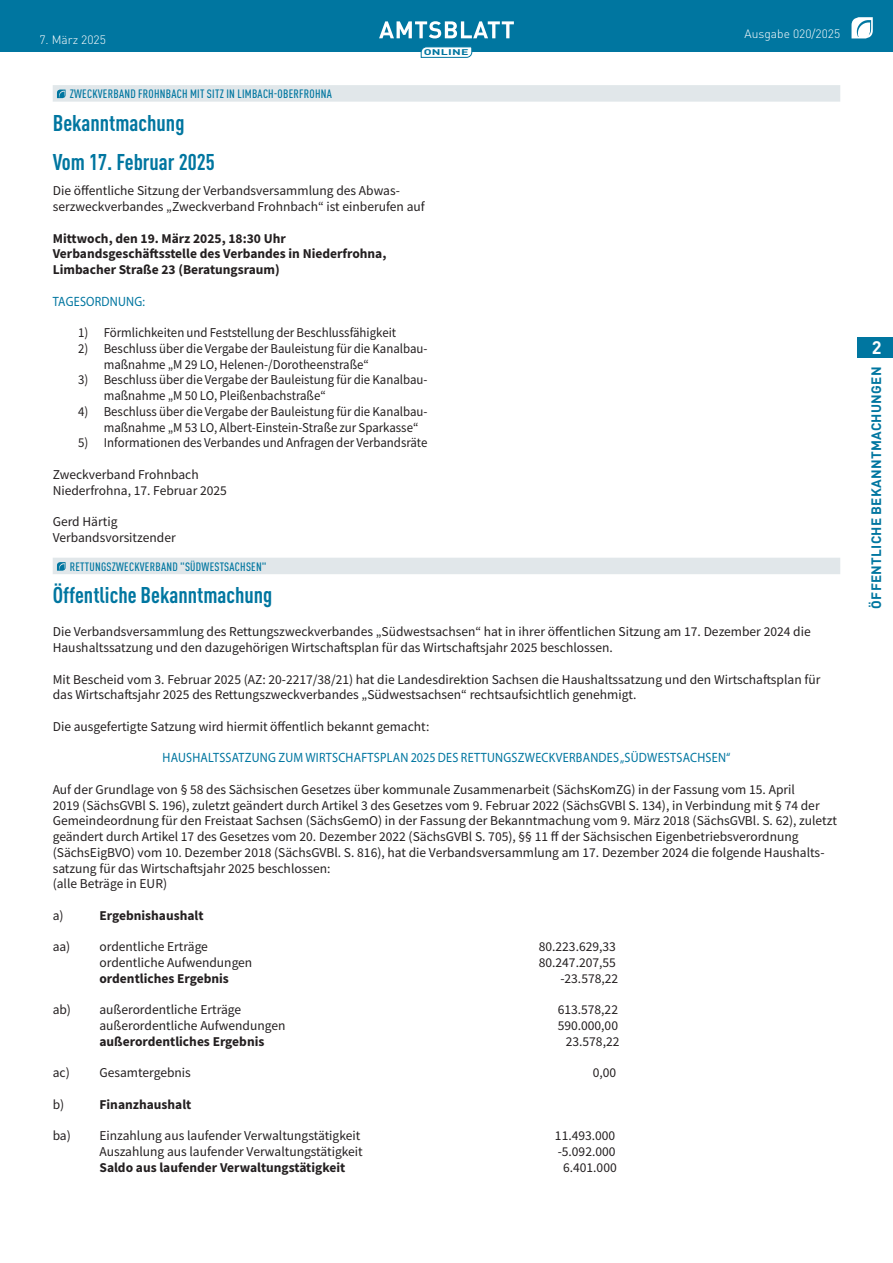
<style>
.page{position:relative;width:893px;height:1263px;background:#fff}
.page>*{position:absolute;margin:0;border:0;box-sizing:border-box;transform-origin:0 0}
._2022_-_Öffentliches_-_HZ16{font:700 condensed 22.5px "DIN Pro";color:#0076a0}
.t1{font:700 18px "DIN Pro";color:#fff}
._2022_-_Brotschrift{font:13.5px/15.8px "Source Sans Pro";color:#231f20}
._2022_-_Brotschrift_-_Aufzählung_Zahlen_E{font:13.5px/15.8px "Source Sans Pro";color:#231f20;scale:.95 1}
._2022_-_Brotschrift-2{font:700 13.5px "Source Sans Pro";color:#231f20}
._2022_-_Brotschrift_-_Zwischenüberschrif_{font:13.5px "Myriad Pro";letter-spacing:.02em;color:#0076a0;scale:.9 1}
.t2{font:700 13.5px "DIN Pro";letter-spacing:.02em;color:#0076a0}
._2022_-_Öffentliches_-_DZ{font:500 condensed 12px "DIN Pro";letter-spacing:.02em;color:#0076a0}
.t3{font:300 12px "DIN Pro";color:#fff}
.t4{font:700 8.25px "DIN Pro";letter-spacing:.02em;color:#0076a0;scale:1.5 1}
</style>
<div class="page">
<div style="left:0;top:0;width:893px;height:51px;background:#0076a0"></div>
<svg style="left:851px;top:17px;width:22px;height:21px"></svg>
<svg style="left:379px;top:21px;width:135px;height:17px"></svg>
<svg style="left:421px;top:47px;width:51px;height:11px"></svg>
<div style="left:857px;top:337px;width:36px;height:21px;background:#0076a0"></div>
<div style="left:53px;top:85px;width:787px;height:17px;background:#e1e7ea"></div>
<svg style="left:57px;top:90px;width:9px;height:8px"></svg>
<div style="left:53px;top:558px;width:787px;height:16px;background:#e1e7ea"></div>
<svg style="left:57px;top:562px;width:9px;height:9px"></svg>
<p class="t3" style="left:39px;top:30px;width:68px">7. März 2025</p>
<p class="t4" style="left:424px;top:45px;width:31px">ONLINE</p>
<p class="_2022_-_Öffentliches_-_DZ" style="left:70px;top:85px;width:264px">ZWECKVERBAND FROHNBACH MIT SITZ IN LIMBACH-OBERFROHNA</p>
<p class="_2022_-_Öffentliches_-_HZ16" style="left:53px;top:106px;width:133px">Bekanntmachung</p>
<p class="_2022_-_Öffentliches_-_HZ16" style="left:53px;top:145px;width:164px">Vom 17. Februar 2025</p>
<p class="_2022_-_Brotschrift" style="left:53px;top:183px;width:374px">Die öffentliche Sitzung der Verbandsversammlung des Abwas&shy;serzweckverbandes „Zweckverband Frohnbach“ ist einberufen auf</p>
<p class="_2022_-_Brotschrift-2" style="left:53px;top:229px;width:235px">Mittwoch, den 19. März 2025, 18:30 Uhr</p>
<p class="_2022_-_Brotschrift-2" style="left:53px;top:245px;width:335px">Verbandsgeschäftsstelle des Verbandes in Niederfrohna,</p>
<p class="_2022_-_Brotschrift-2" style="left:53px;top:260px;width:229px">Limbacher Straße 23 (Beratungsraum)</p>
<p class="_2022_-_Brotschrift_-_Zwischenüberschrif_" style="left:53px;top:293px;width:104px">TAGESORDNUNG:</p>
<p class="_2022_-_Brotschrift_-_Aufzählung_Zahlen_E" style="left:78px;top:325px;width:336px">1) Förmlichkeiten und Feststellung der Beschlussfähigkeit</p>
<p class="_2022_-_Brotschrift_-_Aufzählung_Zahlen_E" style="left:104px;top:340px;width:342px;text-indent:-26px">2) Beschluss über die Vergabe der Bauleistung für die Kanalbau&shy;maßnahme „M 29 LO, Helenen-/Dorotheenstraße“</p>
<p class="_2022_-_Brotschrift_-_Aufzählung_Zahlen_E" style="left:104px;top:372px;width:342px;text-indent:-26px">3) Beschluss über die Vergabe der Bauleistung für die Kanalbau&shy;maßnahme „M 50 LO, Pleißenbachstraße“</p>
<p class="_2022_-_Brotschrift_-_Aufzählung_Zahlen_E" style="left:104px;top:403px;width:342px;text-indent:-26px">4) Beschluss über die Vergabe der Bauleistung für die Kanalbau&shy;maßnahme „M 53 LO, Albert-Einstein-Straße zur Sparkasse“</p>
<p class="_2022_-_Brotschrift_-_Aufzählung_Zahlen_E" style="left:78px;top:435px;width:369px">5) Informationen des Verbandes und Anfragen der Verbandsräte</p>
<p class="_2022_-_Brotschrift" style="left:53px;top:466px;width:176px">Zweckverband Frohnbach<br>Niederfrohna, 17. Februar 2025</p>
<p class="_2022_-_Brotschrift" style="left:53px;top:514px;width:66px">Gerd Härtig</p>
<p class="_2022_-_Brotschrift" style="left:53px;top:529px;width:125px">Verbandsvorsitzender</p>
<p class="_2022_-_Öffentliches_-_DZ" style="left:70px;top:558px;width:198px">RETTUNGSZWECKVERBAND "SÜDWESTSACHSEN"</p>
<p class="_2022_-_Öffentliches_-_HZ16" style="left:53px;top:578px;width:221px">Öffentliche Bekanntmachung</p>
<p class="t3" style="left:745px;top:25px;width:97px">Ausgabe 020/2025</p>
<p class="_2022_-_Brotschrift" style="left:53px;top:624px;width:759px">Die Verbandsversammlung des Rettungszweckverbandes „Südwestsachsen“ hat in ihrer öffentlichen Sitzung am 17. Dezember 2024 die<br>Haushaltssatzung und den dazugehörigen Wirtschaftsplan für das Wirtschaftsjahr 2025 beschlossen.</p>
<p class="_2022_-_Brotschrift" style="left:53px;top:671px;width:769px">Mit Bescheid vom 3. Februar 2025 (AZ: 20-2217/38/21) hat die Landesdirektion Sachsen die Haushaltssatzung und den Wirtschaftsplan für das Wirtschaftsjahr 2025 des Rettungszweckverbandes „Südwestsachsen“ rechtsaufsichtlich genehmigt.</p>
<p class="_2022_-_Brotschrift" style="left:53px;top:718px;width:378px">Die ausgefertigte Satzung wird hiermit öffentlich bekannt gemacht:</p>
<p class="_2022_-_Brotschrift_-_Zwischenüberschrif_" style="left:163px;top:749px;width:632px">HAUSHALTSSATZUNG ZUM WIRTSCHAFTSPLAN 2025 DES RETTUNGSZWECKVERBANDES „SÜDWESTSACHSEN“</p>
<p class="_2022_-_Brotschrift" style="left:53px;top:781px;width:786px">Auf der Grundlage von § 58 des Sächsischen Gesetzes über kommunale Zusammenarbeit (SächsKomZG) in der Fassung vom 15. April<br>2019 (SächsGVBl S. 196), zuletzt geändert durch Artikel 3 des Gesetzes vom 9. Februar 2022 (SächsGVBl S. 134), in Verbindung mit § 74 der Gemeindeordnung für den Freistaat Sachsen (SächsGemO) in der Fassung der Bekanntmachung vom 9. März 2018 (SächsGVBl. S. 62), zuletzt geändert durch Artikel 17 des Gesetzes vom 20. Dezember 2022 (SächsGVBl S. 705), §§ 11 ff der Sächsischen Eigenbetriebsverordnung (SächsEigBVO) vom 10. Dezember 2018 (SächsGVBl. S. 816), hat die Verbandsversammlung am 17. Dezember 2024 die folgende Haushalts&shy;satzung für das Wirtschaftsjahr 2025 beschlossen:</p>
<p class="_2022_-_Brotschrift" style="left:53px;top:876px;width:116px">(alle Beträge in EUR)</p>
<p class="_2022_-_Brotschrift" style="left:53px;top:907px;width:12px">a)</p>
<p class="_2022_-_Brotschrift-2" style="left:99px;top:906px;width:106px">Ergebnishaushalt</p>
<p class="_2022_-_Brotschrift" style="left:53px;top:939px;width:157px">aa) ordentliche Erträge</p>
<p class="_2022_-_Brotschrift" style="left:539px;top:939px;width:79px">80.223.629,33</p>
<p class="_2022_-_Brotschrift" style="left:99px;top:955px;width:154px">ordentliche Aufwendungen</p>
<p class="_2022_-_Brotschrift" style="left:539px;top:955px;width:79px">80.247.207,55</p>
<p class="_2022_-_Brotschrift-2" style="left:99px;top:969px;width:131px">ordentliches Ergebnis</p>
<p class="_2022_-_Brotschrift" style="left:560px;top:970px;width:59px">-23.578,22</p>
<p class="_2022_-_Brotschrift" style="left:53px;top:1002px;width:190px">ab) außerordentliche Erträge</p>
<p class="_2022_-_Brotschrift" style="left:558px;top:1002px;width:62px">613.578,22</p>
<p class="_2022_-_Brotschrift" style="left:99px;top:1018px;width:188px">außerordentliche Aufwendungen</p>
<p class="_2022_-_Brotschrift" style="left:558px;top:1018px;width:62px">590.000,00</p>
<p class="_2022_-_Brotschrift-2" style="left:99px;top:1032px;width:166px">außerordentliches Ergebnis</p>
<p class="_2022_-_Brotschrift" style="left:566px;top:1033px;width:55px">23.578,22</p>
<p class="_2022_-_Brotschrift" style="left:53px;top:1065px;width:140px">ac) Gesamtergebnis</p>
<p class="_2022_-_Brotschrift" style="left:593px;top:1065px;width:25px">0,00</p>
<p class="_2022_-_Brotschrift" style="left:53px;top:1096px;width:13px">b)</p>
<p class="_2022_-_Brotschrift-2" style="left:99px;top:1095px;width:93px">Finanzhaushalt</p>
<p class="_2022_-_Brotschrift" style="left:53px;top:1128px;width:309px">ba) Einzahlung aus laufender Verwaltungstätigkeit</p>
<p class="_2022_-_Brotschrift" style="left:555px;top:1128px;width:62px">11.493.000</p>
<p class="_2022_-_Brotschrift" style="left:99px;top:1144px;width:265px">Auszahlung aus laufender Verwaltungstätigkeit</p>
<p class="_2022_-_Brotschrift" style="left:558px;top:1144px;width:59px">-5.092.000</p>
<p class="_2022_-_Brotschrift-2" style="left:99px;top:1158px;width:247px">Saldo aus laufender Verwaltungstätigkeit</p>
<p class="_2022_-_Brotschrift" style="left:563px;top:1159px;width:55px">6.401.000</p>
<h2 class="t1" style="left:872px;top:333px;width:11px">2</h2>
<p class="t2" style="left:865px;top:609px;width:243px;rotate:-90deg">ÖFFENTLICHE BEKANNTMACHUNGEN</p>
</div>
